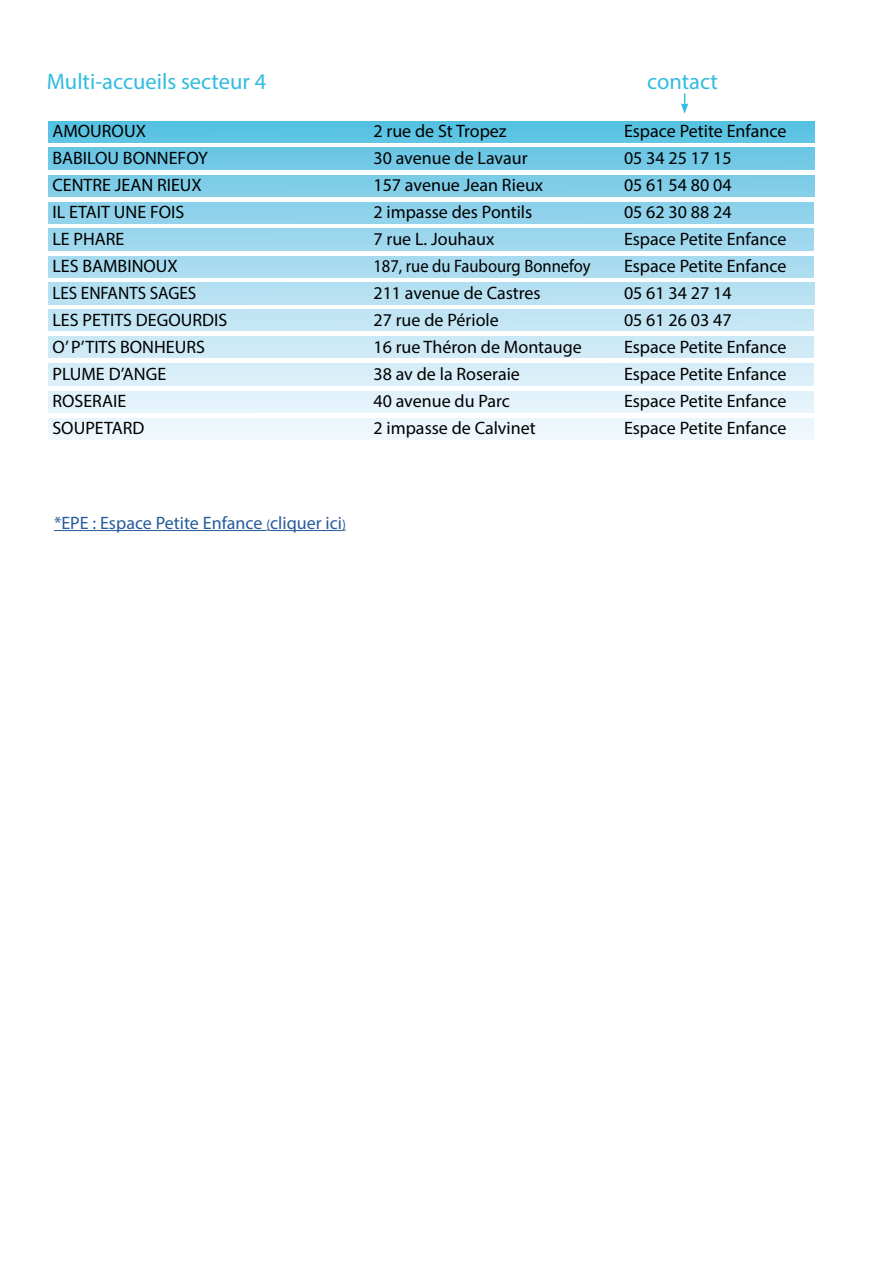
<style>
.page{position:relative;width:893px;height:1263px;background:#fff}
.page>*{position:absolute;margin:0;border:0;box-sizing:border-box;transform-origin:0 0}
.t1{font:22.5px "Myriad Pro";color:#32bcdf}
.t2{font:18px "Myriad Pro";color:#000}
.t3{font:18px "Myriad Pro";color:#275b9b}
.t4{font:18px "Myriad Pro";color:#000;scale:.92 1}
.t5{font:18px "Myriad Pro";color:#000;scale:.95 1}
.s1{font-size:13.5px}
</style>
<div class="page">
<div style="left:49px;top:121px;width:765px;height:21px;background:#5ac3e3"></div>
<div style="left:49px;top:148px;width:765px;height:21px;background:#6fc8e6"></div>
<div style="left:49px;top:175px;width:765px;height:22px;background:#80cde8"></div>
<div style="left:49px;top:283px;width:765px;height:21px;background:#b7e1f2"></div>
<div style="left:49px;top:202px;width:765px;height:21px;background:#8fd2eb"></div>
<div style="left:49px;top:310px;width:765px;height:21px;background:#c3e5f4"></div>
<div style="left:49px;top:229px;width:765px;height:21px;background:#9ed7ed"></div>
<div style="left:49px;top:336px;width:765px;height:22px;background:#ceeaf6"></div>
<div style="left:49px;top:256px;width:765px;height:22px;background:#aadcf0"></div>
<div style="left:49px;top:364px;width:765px;height:21px;background:#d9eef8"></div>
<div style="left:49px;top:391px;width:765px;height:21px;background:#e3f3fb"></div>
<div style="left:49px;top:418px;width:765px;height:21px;background:#edf7fc"></div>
<svg style="left:681px;top:94px;width:7px;height:20px"></svg>
<hr style="left:54px;top:530px;width:212px;height:1px;background:#275b9b">
<hr style="left:270px;top:530px;width:72px;height:1px;background:#275b9b">
<p class="t1" style="left:47px;top:68px;width:221px">Multi-accueils secteur 4</p>
<p class="t1" style="left:647px;top:68px;width:72px">contact</p>
<p class="t2" style="left:52px;top:120px;width:95px">AMOUROUX</p>
<p class="t2" style="left:373px;top:120px;width:135px">2 rue de St Tropez</p>
<p class="t2" style="left:624px;top:120px;width:164px">Espace Petite Enfance</p>
<p class="t2" style="left:52px;top:147px;width:157px">BABILOU BONNEFOY</p>
<p class="t2" style="left:373px;top:147px;width:156px">30 avenue de Lavaur</p>
<p class="t2" style="left:624px;top:147px;width:109px">05 34 25 17 15</p>
<p class="t2" style="left:52px;top:174px;width:151px">CENTRE JEAN RIEUX</p>
<p class="t2" style="left:373px;top:174px;width:171px">157 avenue Jean Rieux</p>
<p class="t2" style="left:624px;top:174px;width:109px">05 61 54 80 04</p>
<p class="t2" style="left:52px;top:201px;width:133px">IL ETAIT UNE FOIS</p>
<p class="t2" style="left:373px;top:201px;width:160px">2 impasse des Pontils</p>
<p class="t2" style="left:624px;top:201px;width:109px">05 62 30 88 24</p>
<p class="t2" style="left:52px;top:228px;width:74px">LE PHARE</p>
<p class="t2" style="left:373px;top:228px;width:123px">7 rue L. Jouhaux</p>
<p class="t2" style="left:624px;top:228px;width:164px">Espace Petite Enfance</p>
<p class="t2" style="left:52px;top:255px;width:127px">LES BAMBINOUX</p>
<p class="t4" style="left:373px;top:255px;width:237px">187, rue du Faubourg Bonnefoy</p>
<p class="t2" style="left:624px;top:255px;width:164px">Espace Petite Enfance</p>
<p class="t5" style="left:52px;top:282px;width:153px">LES ENFANTS SAGES</p>
<p class="t2" style="left:373px;top:282px;width:169px">211 avenue de Castres</p>
<p class="t2" style="left:624px;top:282px;width:109px">05 61 34 27 14</p>
<p class="t2" style="left:52px;top:309px;width:176px">LES PETITS DEGOURDIS</p>
<p class="t2" style="left:373px;top:309px;width:127px">27 rue de Périole</p>
<p class="t2" style="left:624px;top:309px;width:109px">05 61 26 03 47</p>
<p class="t2" style="left:52px;top:336px;width:154px">O’ P’TITS BONHEURS</p>
<p class="t2" style="left:373px;top:336px;width:210px">16 rue Théron de Montauge</p>
<p class="t2" style="left:624px;top:336px;width:164px">Espace Petite Enfance</p>
<p class="t2" style="left:52px;top:363px;width:115px">PLUME D’ANGE</p>
<p class="t2" style="left:373px;top:363px;width:148px">38 av de la Roseraie</p>
<p class="t2" style="left:624px;top:363px;width:164px">Espace Petite Enfance</p>
<p class="t2" style="left:52px;top:390px;width:75px">ROSERAIE</p>
<p class="t2" style="left:373px;top:390px;width:138px">40 avenue du Parc</p>
<p class="t2" style="left:624px;top:390px;width:164px">Espace Petite Enfance</p>
<p class="t2" style="left:52px;top:417px;width:93px">SOUPETARD</p>
<p class="t2" style="left:373px;top:417px;width:164px">2 impasse de Calvinet</p>
<p class="t2" style="left:624px;top:417px;width:164px">Espace Petite Enfance</p>
<p class="t3" style="left:54px;top:512px;width:293px">*EPE : Espace Petite Enfance <span class="s1">(</span>cliquer ici<span class="s1">)</span></p>
</div>
